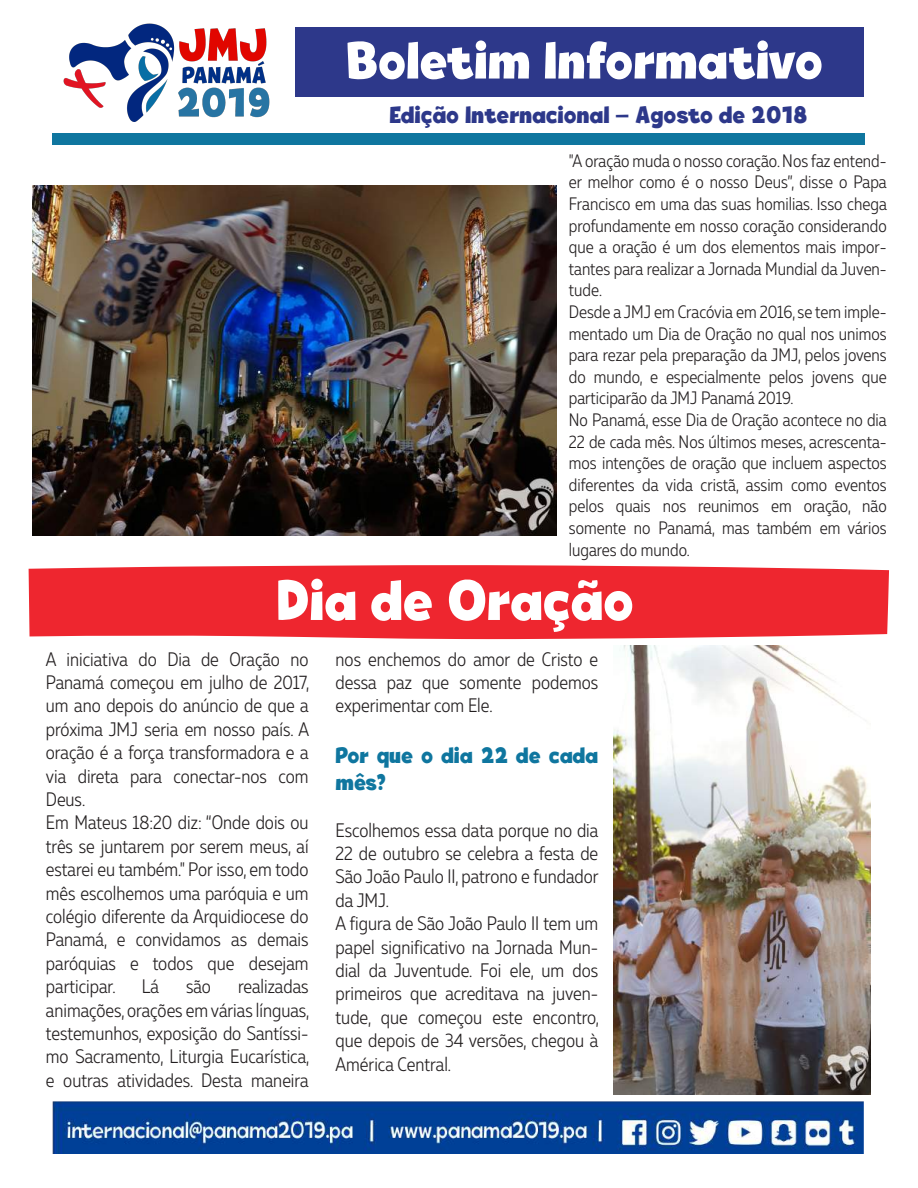
<style>
.page{position:relative;width:918px;height:1188px;background:#fff}
.page>*{position:absolute;margin:0;border:0;box-sizing:border-box;transform-origin:0 0}
.t1{font:900 57px "Tobi";color:#fff}
.t2{font:900 52.5px "Tobi";color:#fff}
.t3{font:900 24px "Tobi";color:#2d388a}
.t4{font:900 22.5px/27px "Tobi";color:#0f769f}
.t5{font:300 19.5px/23.4px "Muller Narrow";color:#231f20}
.t6{font:300 18px/21.6px "Muller Narrow";color:#231f20}
</style>
<div class="page">
<div style="left:295px;top:27px;width:569px;height:69px;background:#2d388a"></div>
<div style="left:53px;top:133px;width:812px;height:12px;background:#0f769f"></div>
<img style="left:63px;top:24px;width:207px;height:98px">
<img style="left:53px;top:1102px;width:811px;height:51px">
<img style="left:32px;top:186px;width:525px;height:349px">
<div style="left:29px;top:565px;width:860px;height:74px;background:#ee262f"></div>
<img style="left:614px;top:646px;width:256px;height:448px">
<h2 class="t2" style="left:346px;top:28px;width:478px">Boletim Informativo</h2>
<p class="t3" style="left:389px;top:100px;width:420px">Edição Internacional – Agosto de 2018</p>
<p class="t6" style="left:569px;top:150px;width:319px">"A oração muda o nosso coração. Nos faz entend&shy;er melhor como é o nosso Deus”, disse o Papa Francisco em uma das suas homilias. Isso chega profundamente em nosso coração considerando que a oração é um dos elementos mais impor&shy;tantes para realizar a Jornada Mundial da Juven&shy;tude.<br>Desde a JMJ em Cracóvia em 2016, se tem imple&shy;mentado um Dia de Oração no qual nos unimos para rezar pela preparação da JMJ, pelos jovens do mundo, e especialmente pelos jovens que participarão da JMJ Panamá 2019.<br>No Panamá, esse Dia de Oração acontece no dia 22 de cada mês. Nos últimos meses, acrescenta&shy;mos intenções de oração que incluem aspectos diferentes da vida cristã, assim como eventos pelos quais nos reunimos em oração, não somente no Panamá, mas também em vários lugares do mundo.</p>
<h1 class="t1" style="left:277px;top:565px;width:358px">Dia de Oração</h1>
<p class="t5" style="left:46px;top:647px;width:265px">A iniciativa do Dia de Oração no<br>Panamá começou em julho de 2017, um ano depois do anúncio de que a próxima JMJ seria em nosso país. A oração é a força transformadora e a via direta para conectar-nos com<br>Deus.<br>Em Mateus 18:20 diz: “Onde dois ou três se juntarem por serem meus, aí estarei eu também." Por isso, em todo mês escolhemos uma paróquia e um colégio diferente da Arquidiocese do<br>Panamá, e convidamos as demais paróquias e todos que desejam participar.</p>
<p class="t5" style="left:336px;top:647px;width:264px;text-align:justify">nos enchemos do amor de Cristo e dessa paz que somente podemos experimentar com Ele.</p>
<p class="t4" style="left:336px;top:742px;width:264px">Por que o dia 22 de cada mês?</p>
<p class="t5" style="left:336px;top:818px;width:265px">Escolhemos essa data porque no dia<br>22 de outubro se celebra a festa de<br>São João Paulo II, patrono e fundador da JMJ.<br>A figura de São João Paulo II tem um papel significativo na Jornada Mun&shy;dial da Juventude. Foi ele, um dos primeiros que acreditava na juven&shy;tude, que começou este encontro, que depois de 34 versões, chegou à<br>América Central.</p>
<p class="t5" style="left:46px;top:975px;width:265px;text-align:justify;text-indent:192px">realizadas animações, orações em várias línguas, testemunhos, exposição do Santíssi&shy;mo Sacramento, Liturgia Eucarística, e outras atividades. Desta maneira</p>
<p class="t5" style="left:142px;top:975px;width:19px">Lá</p>
<p class="t5" style="left:186px;top:975px;width:26px">são</p>
</div>
